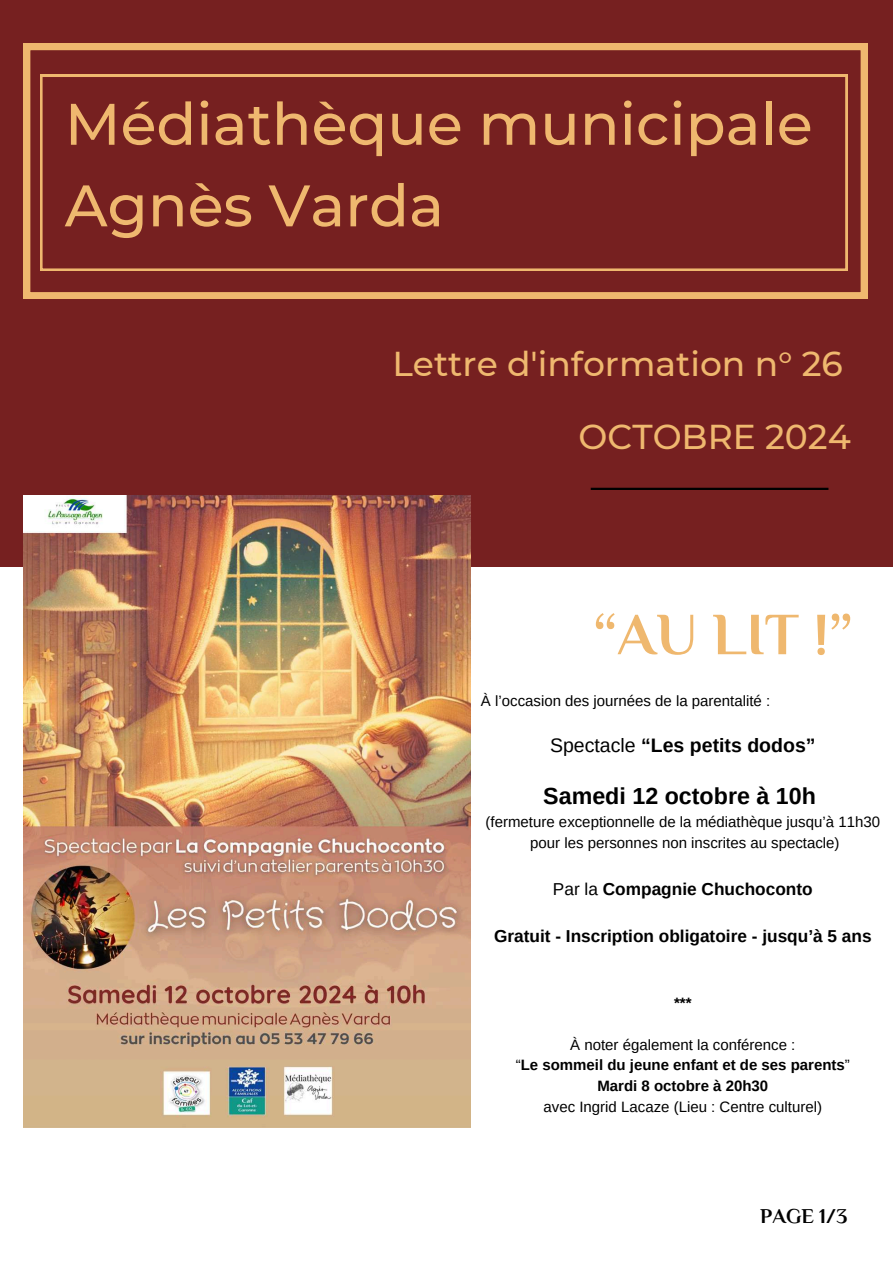
<style>
.page{position:relative;width:893px;height:1263px;background:#fff}
.page>*{position:absolute;margin:0;border:0;box-sizing:border-box;transform-origin:0 0}
.t1{font:700 59.78px "Philosopher";color:#efb86f}
.t2{font:500 58.5px/81.6px "Montserrat";color:#efb86f}
.t3{font:500 34.5px/73.1px "Montserrat";color:#efb86f;text-align:right}
.t4{font:700 23.25px "Arimo";color:#000}
.t5{font:700 21px "Philosopher";color:#000}
.t6{font:700 19.5px "Arimo";color:#000}
.t7{font:700 17.25px "Arimo";color:#000}
.t8{font:15px/20.9px "Arimo";color:#000;text-align:center}
.t9{font:700 15px/20.9px "Arimo";color:#000;text-align:center}
.s1{font-weight:400}
</style>
<div class="page">
<div style="left:0;top:0;width:892px;height:567px;background:#762020"></div>
<hr style="left:591px;top:488px;width:237px;height:2px;background:#000">
<svg style="left:24px;top:43px;width:843px;height:256px"></svg>
<svg style="left:40px;top:75px;width:807px;height:196px"></svg>
<img style="left:24px;top:495px;width:446px;height:632px">
<h2 class="t2" style="left:65px;top:83px;width:749px">Médiathèque municipale<br>Agnès Varda</h2>
<h3 class="t3" style="left:392px;top:327px;width:460px">Lettre d'information n° 26<br>OCTOBRE 2024</h3>
<h1 class="t1" style="left:593px;top:615px;width:261px">“AU LIT !”</h1>
<p class="t8" style="left:481px;top:690px;width:291px">À l’occasion des journées de la parentalité :</p>
<h3 class="t6" style="left:550px;top:734px;width:267px"><span class="s1">Spectacle</span> “Les petits dodos”</h3>
<h3 class="t4" style="left:543px;top:783px;width:274px">Samedi 12 octobre à 10h</h3>
<p class="t8" style="left:485px;top:812px;width:396px">(fermeture exceptionnelle de la médiathèque jusqu’à 11h30 pour les personnes non inscrites au spectacle)</p>
<p class="t7" style="left:553px;top:879px;width:261px"><span class="s1">Par la</span> Compagnie Chuchoconto</p>
<p class="t7" style="left:494px;top:926px;width:379px">Gratuit - Inscription obligatoire - jusqu’à 5 ans</p>
<p class="t9" style="left:674px;top:992px;width:19px">***</p>
<p class="t9" style="left:516px;top:1034px;width:336px"><span class="s1">À noter également la conférence :<br>“</span>Le sommeil du jeune enfant et de ses parents<span class="s1">”<br></span>Mardi 8 octobre à 20h30</p>
<p class="t8" style="left:543px;top:1096px;width:280px">avec Ingrid Lacaze (Lieu : Centre culturel)</p>
<h3 class="t5" style="left:760px;top:1209px;width:89px">PAGE 1/3</h3>
</div>
